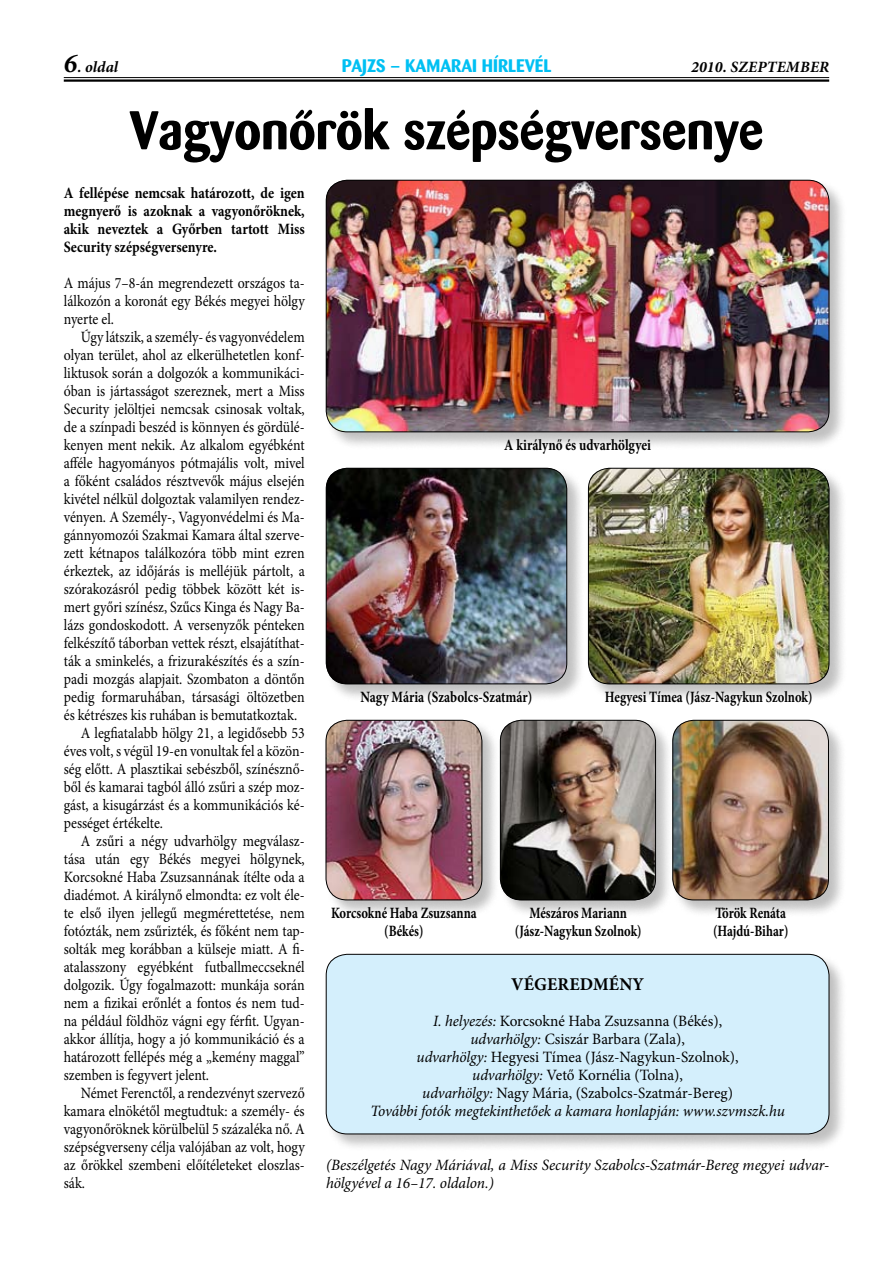
<style>
.page{position:relative;width:893px;height:1263px;background:#fff}
.page>*{position:absolute;margin:0;border:0;box-sizing:border-box;transform-origin:0 0}
.t1{font:700 54px "Barmeno H";color:#000;scale:.95 1}
.t2{font:700 18px "Barmeno H";color:#00c0f3}
.t3{font:700 18px "Minion Pro";letter-spacing:.01em;color:#000}
.t4{font:15.75px/18px "Minion Pro";color:#000;text-align:justify;scale:.88 1}
.t5{font:15.75px/18px "Minion Pro";color:#000;text-align:center}
.t6{font:700 15.75px/18px "Minion Pro";color:#000;text-align:justify;scale:.88 1}
.t7{font:700 15.75px/18px "Minion Pro";color:#000;text-align:center;scale:.8 1}
.t8{font:italic 15.75px/18px "Minion Pro";letter-spacing:-.005em;color:#000}
.t9{font:700 15.75px "Minion Pro";color:#000;scale:.83 1}
.t10{font:italic 700 15.75px "Minion Pro";letter-spacing:.01em;color:#000}
.s1{font-size:27px}
.s2{font-style:italic}
</style>
<div class="page">
<hr style="left:64px;top:77px;width:765px;height:1px;background:#000">
<hr style="left:64px;top:79px;width:765px;height:3px;background:#000">
<div style="left:325px;top:953px;width:522px;height:199px;background:#000;opacity:.25"></div>
<div style="left:326px;top:954px;width:503px;height:180px;background:#d4effc;border-radius:21px"></div>
<div style="left:326px;top:954px;width:503px;height:180px;border:1px solid #000;border-radius:21px"></div>
<div style="left:325px;top:179px;width:522px;height:271px;background:#000;opacity:.25"></div>
<img style="left:326px;top:180px;width:503px;height:252px">
<div style="left:326px;top:180px;width:503px;height:252px;border:1px solid #000;border-radius:21px"></div>
<div style="left:587px;top:467px;width:260px;height:235px;background:#000;opacity:.25"></div>
<img style="left:588px;top:468px;width:241px;height:216px">
<div style="left:588px;top:468px;width:241px;height:216px;border:1px solid #000;border-radius:21px"></div>
<div style="left:325px;top:467px;width:260px;height:235px;background:#000;opacity:.25"></div>
<img style="left:326px;top:468px;width:241px;height:216px">
<div style="left:326px;top:468px;width:241px;height:216px;border:1px solid #000;border-radius:21px"></div>
<div style="left:499px;top:719px;width:175px;height:199px;background:#000;opacity:.25"></div>
<img style="left:500px;top:720px;width:156px;height:180px">
<div style="left:500px;top:720px;width:156px;height:180px;border:1px solid #000;border-radius:21px"></div>
<div style="left:325px;top:719px;width:175px;height:199px;background:#000;opacity:.25"></div>
<img style="left:326px;top:720px;width:156px;height:180px">
<div style="left:326px;top:720px;width:156px;height:180px;border:1px solid #000;border-radius:21px"></div>
<div style="left:672px;top:719px;width:174px;height:199px;background:#000;opacity:.25"></div>
<img style="left:673px;top:720px;width:156px;height:180px">
<div style="left:673px;top:720px;width:156px;height:180px;border:1px solid #000;border-radius:21px"></div>
<p class="t10" style="left:64px;top:56px;width:56px"><span class="s1">6</span>. oldal</p>
<p class="t2" style="left:342px;top:55px;width:76px">PAJZS – kama</p>
<p class="t2" style="left:451px;top:55px;width:102px">rai hírlevél</p>
<p class="t10" style="left:691px;top:56px;width:140px">2010. szeptember</p>
<h1 class="t1" style="left:130px;top:98px;width:669px">Vagyonőrök szépségversenye</h1>
<p class="t6" style="left:64px;top:184px;width:275px">A fellépése nemcsak határozott, de igen megnyerő is azoknak a vagyonőröknek, akik neveztek a Győrben tartott Miss Security szépségversenyre.</p>
<p class="t4" style="left:64px;top:274px;width:275px">A május 7–8-án megrendezett országos ta&shy;lálkozón a koronát egy Békés megyei hölgy nyerte el.</p>
<p class="t4" style="left:81px;top:328px;width:256px">Úgy látszik, a személy- és vagyonvédelem</p>
<p class="t4" style="left:64px;top:346px;width:275px">olyan terület, ahol az elkerülhetetlen konf-</p>
<p class="t4" style="left:64px;top:364px;width:275px">liktusok során a dolgozók a kommunikáci-</p>
<p class="t4" style="left:64px;top:382px;width:275px">óban is jártasságot szereznek, mert a Miss</p>
<p class="t4" style="left:64px;top:400px;width:275px">Security jelöltjei nemcsak csinosak voltak,</p>
<p class="t4" style="left:64px;top:418px;width:275px">de a színpadi beszéd is könnyen és gördülé-</p>
<p class="t4" style="left:64px;top:436px;width:275px">kenyen ment nekik. Az alkalom egyébként</p>
<p class="t4" style="left:64px;top:454px;width:275px">afféle hagyományos pótmajális volt, mivel</p>
<p class="t4" style="left:64px;top:472px;width:275px">a főként családos résztvevők május elsején</p>
<p class="t4" style="left:64px;top:490px;width:275px">kivétel nélkül dolgoztak valamilyen rendez-</p>
<p class="t4" style="left:64px;top:508px;width:275px">vényen. A Személy-, Vagyonvédelmi és Ma-</p>
<p class="t4" style="left:64px;top:526px;width:275px">gánnyomozói Szakmai Kamara által szerve-</p>
<p class="t4" style="left:64px;top:544px;width:275px">zett kétnapos találkozóra több mint ezren</p>
<p class="t4" style="left:64px;top:562px;width:275px">érkeztek, az időjárás is melléjük pártolt, a</p>
<p class="t4" style="left:64px;top:580px;width:275px">szórakozásról pedig többek között két is-</p>
<p class="t4" style="left:64px;top:598px;width:275px">mert győri színész, Szűcs Kinga és Nagy Ba-</p>
<p class="t4" style="left:64px;top:616px;width:275px">lázs gondoskodott. A versenyzők pénteken</p>
<p class="t4" style="left:64px;top:634px;width:275px">felkészítő táborban vettek részt, elsajátíthat-</p>
<p class="t4" style="left:64px;top:652px;width:275px">ták a sminkelés, a frizurakészítés és a szín-</p>
<p class="t4" style="left:64px;top:670px;width:275px">padi mozgás alapjait. Szombaton a döntőn</p>
<p class="t4" style="left:64px;top:688px;width:275px">pedig formaruhában, társasági öltözetben</p>
<p class="t4" style="left:64px;top:706px;width:267px">és kétrészes kis ruhában is bemutatkoztak.</p>
<p class="t4" style="left:81px;top:724px;width:256px">A legfiatalabb hölgy 21, a legidősebb 53</p>
<p class="t4" style="left:64px;top:742px;width:275px">éves volt, s végül 19-en vonultak fel a közön-</p>
<p class="t4" style="left:64px;top:760px;width:275px">ség előtt. A plasztikai sebészből, színésznő-</p>
<p class="t4" style="left:64px;top:778px;width:275px">ből és kamarai tagból álló zsűri a szép moz-</p>
<p class="t4" style="left:64px;top:796px;width:275px">gást, a kisugárzást és a kommunikációs ké-</p>
<p class="t4" style="left:64px;top:814px;width:114px">pességet értékelte.</p>
<p class="t4" style="left:81px;top:832px;width:256px">A zsűri a négy udvarhölgy megválasz-</p>
<p class="t4" style="left:64px;top:850px;width:275px">tása után egy Békés megyei hölgynek,</p>
<p class="t4" style="left:64px;top:868px;width:275px">Korcsokné Haba Zsuzsannának ítélte oda a</p>
<p class="t4" style="left:64px;top:886px;width:275px">diadémot. A királynő elmondta: ez volt éle-</p>
<p class="t4" style="left:64px;top:904px;width:275px">te első ilyen jellegű megmérettetése, nem</p>
<p class="t4" style="left:64px;top:922px;width:275px">fotózták, nem zsűrizték, és főként nem tap-</p>
<p class="t4" style="left:64px;top:940px;width:275px">solták meg korábban a külseje miatt. A fi-</p>
<p class="t4" style="left:64px;top:958px;width:275px">atalasszony egyébként futballmeccseknél</p>
<p class="t4" style="left:64px;top:976px;width:275px">dolgozik. Úgy fogalmazott: munkája során</p>
<p class="t4" style="left:64px;top:994px;width:275px">nem a fizikai erőnlét a fontos és nem tud-</p>
<p class="t4" style="left:64px;top:1012px;width:275px">na például földhöz vágni egy férfit. Ugyan-</p>
<p class="t4" style="left:64px;top:1030px;width:275px">akkor állítja, hogy a jó kommunikáció és a</p>
<p class="t4" style="left:64px;top:1048px;width:275px">határozott fellépés még a „kemény maggal”</p>
<p class="t4" style="left:64px;top:1066px;width:167px">szemben is fegyvert jelent.</p>
<p class="t4" style="left:81px;top:1084px;width:256px">Német Ferenctől, a rendezvényt szervező</p>
<p class="t4" style="left:64px;top:1102px;width:275px">kamara elnökétől megtudtuk: a személy- és</p>
<p class="t4" style="left:64px;top:1120px;width:275px">vagyonőröknek körülbelül 5 százaléka nő. A</p>
<p class="t4" style="left:64px;top:1138px;width:275px">szépségverseny célja valójában az volt, hogy</p>
<p class="t4" style="left:64px;top:1156px;width:275px">az őrökkel szembeni előítéleteket eloszlas-</p>
<p class="t4" style="left:64px;top:1174px;width:26px">sák.</p>
<p class="t9" style="left:504px;top:434px;width:178px">A királynő és udvarhölgyei</p>
<p class="t9" style="left:360px;top:686px;width:209px">Nagy Mária (Szabolcs-Szatmár)</p>
<p class="t7" style="left:605px;top:688px;width:261px">Hegyesi Tímea (Jász-Nagykun Szolnok)</p>
<p class="t7" style="left:331px;top:904px;width:184px">Korcsokné Haba Zsuzsanna (Békés)</p>
<p class="t7" style="left:713px;top:904px;width:96px;text-align:left">Török Renáta (Hajdú-Bihar)</p>
<p class="t7" style="left:515px;top:904px;width:160px">Mészáros Mariann (Jász-Nagykun Szolnok)</p>
<p class="t3" style="left:511px;top:972px;width:135px">Végeredmény</p>
<p class="t5" style="left:370px;top:1012px;width:416px"><span class="s2">I. helyezés:</span> Korcsokné Haba Zsuzsanna (Békés),<br><span class="s2">udvarhölgy:</span> Csiszár Barbara (Zala),<br><span class="s2">udvarhölgy:</span> Hegyesi Tímea (Jász-Nagykun-Szolnok),<br><span class="s2">udvarhölgy:</span> Vető Kornélia (Tolna),<br><span class="s2">udvarhölgy:</span> Nagy Mária, (Szabolcs-Szatmár-Bereg)<br><span class="s2">További fotók megtekinthetőek a kamara honlapján: www.szvmszk.hu</span></p>
<p class="t8" style="left:326px;top:1156px;width:505px">(Beszélgetés Nagy Máriával, a Miss Security Szabolcs-Szatmár-Bereg megyei udvar&shy;hölgyével a 16–17. oldalon.)</p>
</div>
